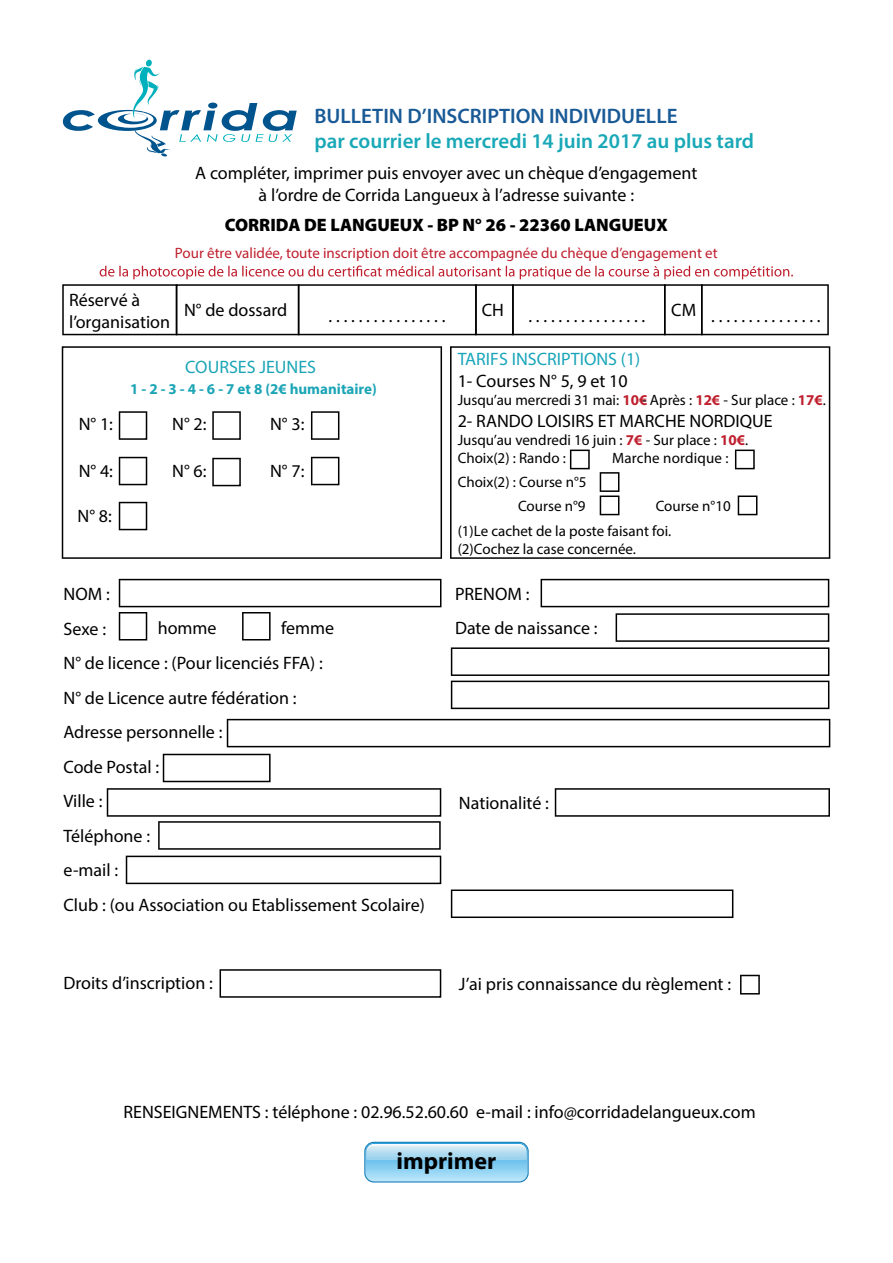
<style>
.page{position:relative;width:893px;height:1263px;background:#fff}
.page>*{position:absolute;margin:0;border:0;box-sizing:border-box;transform-origin:0 0}
.t1{font:700 24px "Myriad Pro";color:#000}
.t2{font:600 21px "Myriad Pro";color:#19a8b7}
.t3{font:600 21px "Myriad Pro";color:#195a96}
.t4{font:18px/34.5px "Myriad Pro";color:#000}
.t5{font:900 18px "Myriad Pro";color:#000}
.t6{font:18px "Myriad Pro";color:#19a5ba}
.t7{font:18px "Myriad Pro";color:#1ca5b6}
.t8{font:15px/18px "Myriad Pro";color:#000}
.t9{font:15px "Myriad Pro";color:#bf1f2e}
.t10{font:700 15px "Myriad Pro";color:#1ca5b6}
.s1{font-weight:700;color:#bf1f2e}
</style>
<div class="page">
<svg style="left:364px;top:1142px;width:165px;height:40px;background:#89cced"></svg>
<img style="left:367px;top:1152px;width:159px;height:7px">
<img style="left:367px;top:1144px;width:159px;height:8px">
<svg style="left:62px;top:266px;width:767px;height:69px"></svg>
<svg style="left:62px;top:346px;width:380px;height:213px"></svg>
<svg style="left:450px;top:346px;width:380px;height:213px"></svg>
<svg style="left:119px;top:411px;width:28px;height:29px"></svg>
<svg style="left:570px;top:450px;width:20px;height:19px"></svg>
<svg style="left:735px;top:450px;width:20px;height:19px"></svg>
<svg style="left:740px;top:975px;width:20px;height:19px"></svg>
<svg style="left:600px;top:472px;width:19px;height:43px"></svg>
<svg style="left:738px;top:495px;width:19px;height:20px"></svg>
<svg style="left:212px;top:411px;width:29px;height:29px"></svg>
<svg style="left:212px;top:458px;width:29px;height:28px"></svg>
<svg style="left:311px;top:411px;width:28px;height:29px"></svg>
<svg style="left:119px;top:457px;width:28px;height:28px"></svg>
<svg style="left:119px;top:502px;width:28px;height:28px"></svg>
<svg style="left:220px;top:969px;width:221px;height:29px"></svg>
<svg style="left:451px;top:889px;width:282px;height:29px"></svg>
<svg style="left:227px;top:719px;width:603px;height:28px"></svg>
<svg style="left:311px;top:457px;width:28px;height:28px"></svg>
<svg style="left:119px;top:579px;width:322px;height:61px"></svg>
<svg style="left:163px;top:754px;width:108px;height:28px"></svg>
<svg style="left:107px;top:788px;width:334px;height:62px"></svg>
<svg style="left:555px;top:788px;width:275px;height:29px"></svg>
<svg style="left:126px;top:856px;width:315px;height:28px"></svg>
<svg style="left:541px;top:579px;width:288px;height:28px"></svg>
<svg style="left:451px;top:613px;width:378px;height:96px"></svg>
<svg style="left:63px;top:59px;width:234px;height:98px"></svg>
<p class="t3" style="left:315px;top:103px;width:364px">BULLETIN D’INSCRIPTION INDIVIDUELLE</p>
<p class="t2" style="left:315px;top:128px;width:441px">par courrier le mercredi 14 juin 2017 au plus tard</p>
<p class="t4" style="left:195px;top:162px;width:504px;line-height:21.6px;text-align:center">A compléter, imprimer puis envoyer avec un chèque d’engagement à l’ordre de Corrida Langueux à l’adresse suivante :</p>
<p class="t5" style="left:225px;top:215px;width:444px">CORRIDA DE LANGUEUX - BP N° 26 - 22360 LANGUEUX</p>
<p class="t9" style="left:175px;top:244px;width:544px">Pour être validée, toute inscription doit être accompagnée du chèque d’engagement et</p>
<p class="t4" style="left:69px;top:289px;width:103px;line-height:21.6px">Réservé à l’organisation</p>
<p class="t4" style="left:184px;top:292px;width:105px">N° de dossard</p>
<p class="t4" style="left:482px;top:292px;width:24px">CH</p>
<p class="t4" style="left:671px;top:292px;width:26px">CM</p>
<p class="t4" style="left:329px;top:298px;width:118px">. . . . . . . . . . . . . . . .</p>
<p class="t4" style="left:528px;top:298px;width:118px">. . . . . . . . . . . . . . . .</p>
<p class="t4" style="left:711px;top:298px;width:111px">. . . . . . . . . . . . . . .</p>
<p class="t7" style="left:185px;top:356px;width:132px">COURSES JEUNES</p>
<p class="t10" style="left:130px;top:379px;width:248px">1 - 2 - 3 - 4 - 6 - 7 et 8 (2€ humanitaire)</p>
<p class="t4" style="left:79px;top:406px;width:36px">N° 1:</p>
<p class="t4" style="left:172px;top:406px;width:36px">N° 2:</p>
<p class="t4" style="left:270px;top:406px;width:36px">N° 3:</p>
<p class="t4" style="left:79px;top:453px;width:36px">N° 4:</p>
<p class="t4" style="left:172px;top:453px;width:36px">N° 6:</p>
<p class="t4" style="left:270px;top:453px;width:36px">N° 7:</p>
<p class="t4" style="left:77px;top:499px;width:36px">N° 8:</p>
<p class="t6" style="left:458px;top:348px;width:184px">TARIFS INSCRIPTIONS (1)</p>
<p class="t4" style="left:458px;top:363px;width:172px">1- Courses N° 5, 9 et 10</p>
<p class="t8" style="left:458px;top:391px;width:370px">Jusqu’au mercredi 31 mai: <span class="s1">10€</span>- Après : <span class="s1">12€</span> - Sur place : <span class="s1">17€</span>.</p>
<p class="t4" style="left:458px;top:403px;width:316px">2- RANDO LOISIRS ET MARCHE NORDIQUE</p>
<p class="t8" style="left:458px;top:430px;width:292px">Jusqu’au vendredi 16 juin : <span class="s1">7€</span> - Sur place : <span class="s1">10€</span>.<br>Choix(2) : Rando :</p>
<p class="t8" style="left:458px;top:470px;width:130px;line-height:23.4px;text-align:right">Choix(2) : Course n°5<br>Course n°9</p>
<p class="t8" style="left:458px;top:522px;width:215px">(1)Le cachet de la poste faisant foi. (2)Cochez la case concernée.</p>
<p class="t8" style="left:612px;top:448px;width:118px">Marche nordique :</p>
<p class="t8" style="left:656px;top:496px;width:77px">Course n°10</p>
<p class="t4" style="left:455px;top:576px;width:76px">PRENOM :</p>
<p class="t4" style="left:64px;top:577px;width:363px">NOM :<br>Sexe :<br>N° de licence : (Pour licenciés FFA) :<br>N° de Licence autre fédération :<br>Adresse personnelle :<br>Code Postal :<br>Ville :<br>Téléphone :<br>e-mail :<br>Club : (ou Association ou Etablissement Scolaire)</p>
<p class="t4" style="left:158px;top:610px;width:60px">homme</p>
<p class="t4" style="left:281px;top:610px;width:55px">femme</p>
<p class="t4" style="left:455px;top:611px;width:144px">Date de naissance :</p>
<p class="t4" style="left:459px;top:785px;width:92px">Nationalité :</p>
<p class="t4" style="left:64px;top:965px;width:151px">Droits d’inscription :</p>
<p class="t4" style="left:459px;top:967px;width:274px">J’ai pris connaissance du règlement :</p>
<p class="t4" style="left:124px;top:1094px;width:634px">RENSEIGNEMENTS : téléphone : 02.96.52.60.60 e-mail : info@corridadelangueux.com</p>
<h1 class="t1" style="left:397px;top:1145px;width:101px">imprimer</h1>
</div>
